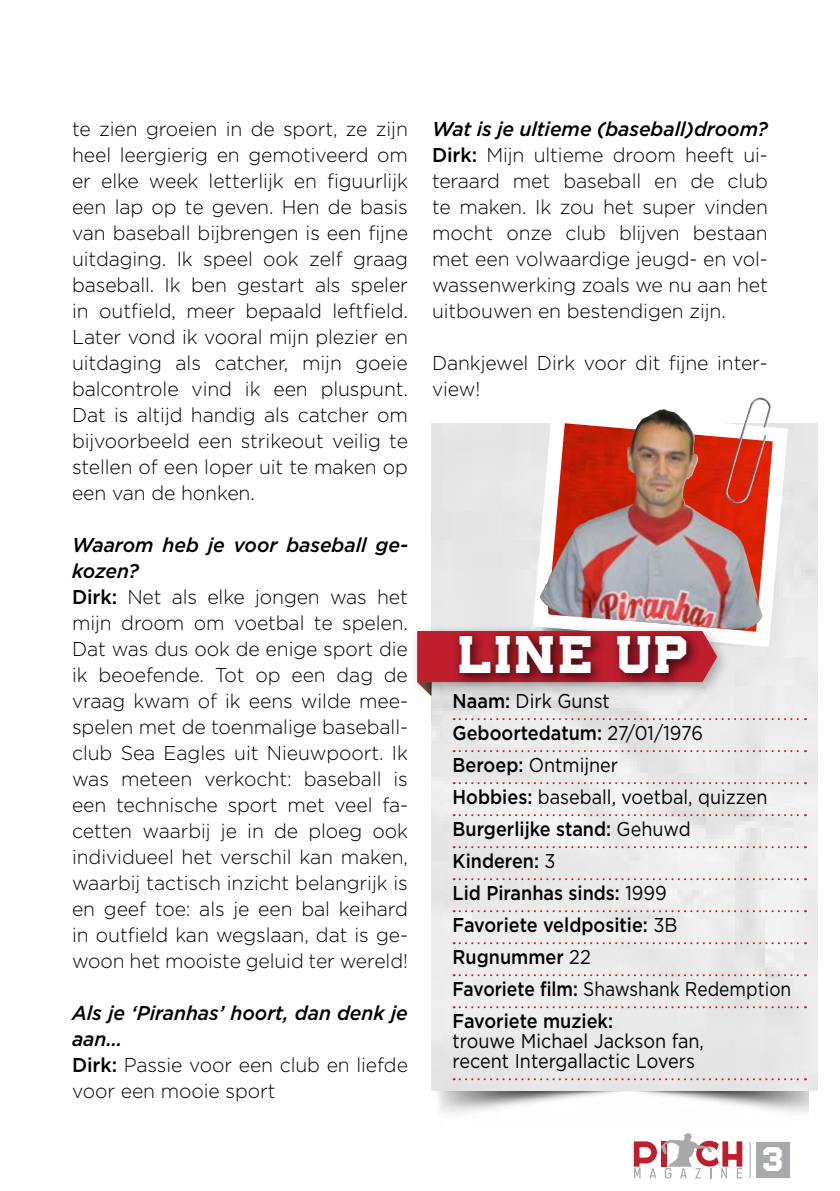
<style>
.page{position:relative;width:840px;height:1191px;background:#fff}
.page>*{position:absolute;margin:0;border:0;box-sizing:border-box;transform-origin:0 0}
.t1{font:44.6px "nebraska";color:#fff}
.t2{font:28.8px "nebraska";color:#fff}
.t3{font:300 20px/26px "Gotham";letter-spacing:-.005em;color:#000}
.t4{font:500 20px/32px "Gotham";color:#000;scale:.9 1}
.t5{font:20px/20px "Gotham";color:#000;scale:.9 1}
.s1{font-weight:500;font-style:italic}
.s2{font-weight:500}
.s3{font-weight:400}
</style>
<div class="page">
<svg style="left:633px;top:1133px;width:108px;height:45px"></svg>
<hr style="left:749px;top:1142px;width:1px;height:36px;background:#a7a9ac">
<div style="left:755px;top:1141px;width:34px;height:36px;background:#a7a9ac"></div>
<img style="left:434px;top:1090px;width:374px;height:24px">
<div style="left:431px;top:424px;width:385px;height:666px;background:#e9e9e9"></div>
<svg style="left:453px;top:718px;width:352px;height:2px"></svg>
<svg style="left:453px;top:750px;width:352px;height:2px"></svg>
<svg style="left:453px;top:782px;width:352px;height:2px"></svg>
<svg style="left:453px;top:814px;width:352px;height:2px"></svg>
<svg style="left:453px;top:846px;width:352px;height:2px"></svg>
<svg style="left:453px;top:878px;width:352px;height:2px"></svg>
<svg style="left:453px;top:910px;width:352px;height:2px"></svg>
<svg style="left:453px;top:942px;width:352px;height:2px"></svg>
<svg style="left:453px;top:974px;width:352px;height:2px"></svg>
<svg style="left:453px;top:1006px;width:352px;height:2px"></svg>
<svg style="left:453px;top:1078px;width:352px;height:2px"></svg>
<svg style="left:525px;top:404px;width:270px;height:250px"></svg>
<img style="left:723px;top:397px;width:47px;height:107px">
<div style="left:409px;top:623px;width:322px;height:74px;background:#fbfbfb"></div>
<svg style="left:417px;top:601px;width:342px;height:95px;background:#dbbcbf"></svg>
<div style="left:452px;top:629px;width:248px;height:58px;background:#000;opacity:.75"></div>
<img style="left:539px;top:409px;width:223px;height:221px">
<p class="t3" style="left:72px;top:115px;width:337px;text-align:justify">te zien groeien in de sport, ze zijn heel leergierig en gemotiveerd om er elke week letterlijk en figuurlijk een lap op te geven. Hen de basis van baseball bijbrengen is een fijne uitdaging. Ik speel ook zelf graag baseball. Ik ben gestart als speler in outfield, meer bepaald leftfield.<br>Later vond ik vooral mijn plezier en uitdaging als catcher, mijn goeie balcontrole vind ik een pluspunt.<br>Dat is altijd handig als catcher om bijvoorbeeld een strikeout veilig te stellen of een loper uit te maken op een van de honken.</p>
<p class="t3" style="left:72px;top:531px;width:337px"><span class="s1">Waarom heb je voor baseball ge&shy;kozen?<br></span><span class="s2">Dirk:</span> Net als elke jongen was het mijn droom om voetbal te spelen.<br>Dat was dus ook de enige sport die ik beoefende. Tot op een dag de vraag kwam of ik eens wilde mee&shy;spelen met de toenmalige baseball&shy;club Sea Eagles uit Nieuwpoort. Ik was meteen verkocht: baseball is een technische sport met veel fa&shy;cetten waarbij je in de ploeg ook individueel het verschil kan maken, waarbij tactisch inzicht belangrijk is en geef toe: als je een bal keihard in outfield kan wegslaan, dat is ge&shy;woon het mooiste geluid ter wereld!</p>
<p class="t3" style="left:72px;top:999px;width:337px"><span class="s1">Als je ‘Piranhas’ hoort, dan denk je aan…<br></span><span class="s2">Dirk:</span> Passie voor een club en liefde voor een mooie sport</p>
<p class="t3" style="left:432px;top:115px;width:337px;text-align:justify"><span class="s1">Wat is je ultieme (baseball)droom?<br></span><span class="s2">Dirk:</span> Mijn ultieme droom heeft ui&shy;teraard met baseball en de club te maken. Ik zou het super vinden mocht onze club blijven bestaan met een volwaardige jeugd- en vol&shy;wassenwerking zoals we nu aan het uitbouwen en bestendigen zijn.</p>
<p class="t3" style="left:432px;top:349px;width:337px">Dankjewel Dirk voor dit fijne inter&shy;view!</p>
<h1 class="t1" style="left:457px;top:634px;width:232px">LINE UP</h1>
<p class="t4" style="left:452px;top:684px;width:377px">Naam: <span class="s3">Dirk Gunst<br></span>Geboortedatum: <span class="s3">27/01/1976<br></span>Beroep: <span class="s3">Ontmijner<br></span>Hobbies: <span class="s3">baseball, voetbal, quizzen<br></span>Burgerlijke stand: <span class="s3">Gehuwd<br></span>Kinderen: <span class="s3">3<br></span>Lid Piranhas sinds: <span class="s3">1999<br></span>Favoriete veldpositie: <span class="s3">3B<br></span>Rugnummer <span class="s3">22<br></span>Favoriete film: <span class="s3">Shawshank Redemption<br></span>Favoriete muziek:</p>
<p class="t5" style="left:452px;top:1030px;width:281px">trouwe Michael Jackson fan, recent Intergallactic Lovers</p>
<h2 class="t2" style="left:761px;top:1146px;width:24px">3</h2>
</div>
